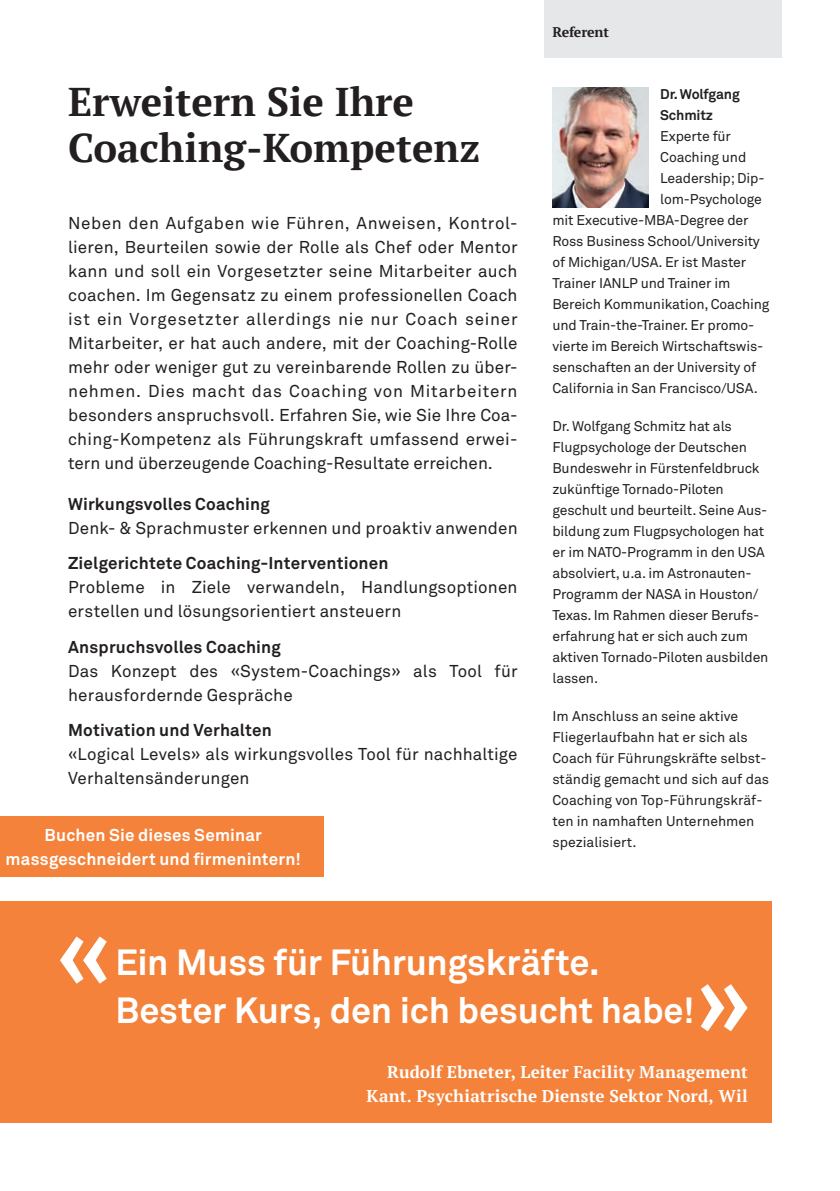
<style>
.page{position:relative;width:840px;height:1191px;background:#fff}
.page>*{position:absolute;margin:0;border:0;box-sizing:border-box;transform-origin:0 0}
.t1{font:700 96px "Akkurat Office";color:#fff}
.t2{font:700 40px/46px "PT Serif";color:#231f20}
.t3{font:700 36px/48px "Akkurat Office";letter-spacing:-.005em;color:#fff}
.t4{font:17px/24px "Akkurat Office";letter-spacing:.01em;color:#231f20}
.t5{font:700 17px "Akkurat Office";letter-spacing:.01em;color:#231f20}
.t6{font:700 17px/24px "PT Serif";letter-spacing:.01em;color:#fff;text-align:right}
.t7{font:700 17px/24px "Akkurat Office";letter-spacing:.01em;color:#fff;text-align:center}
.t8{font:14px/21px "Akkurat Office";letter-spacing:-.01em;color:#231f20}
.t9{font:700 14px/21px "Akkurat Office";letter-spacing:-.01em;color:#231f20}
.t10{font:700 14px "PT Serif";letter-spacing:-.01em;color:#231f20}
</style>
<div class="page">
<div style="left:0;top:816px;width:323px;height:60px;background:#f4823a"></div>
<div style="left:544px;top:0;width:237px;height:57px;background:#e6e7e9"></div>
<div style="left:0;top:901px;width:771px;height:222px;background:#f4823a"></div>
<img style="left:552px;top:88px;width:96px;height:119px">
<p class="t10" style="left:552px;top:23px;width:58px">Referent</p>
<h2 class="t2" style="left:68px;top:78px;width:413px">Erweitern Sie Ihre<br>Coaching-Kompetenz</h2>
<p class="t9" style="left:660px;top:84px;width:81px">Dr. Wolfgang<br>Schmitz</p>
<p class="t8" style="left:660px;top:126px;width:72px">Experte für</p>
<p class="t8" style="left:660px;top:147px;width:88px">Coaching und</p>
<p class="t8" style="left:660px;top:168px;width:106px">Leadership; Dip-</p>
<p class="t8" style="left:660px;top:189px;width:103px">lom-Psychologe</p>
<p class="t8" style="left:552px;top:210px;width:197px">mit Executive-MBA-Degree der</p>
<p class="t8" style="left:552px;top:231px;width:209px">Ross Business School/University</p>
<p class="t8" style="left:552px;top:252px;width:195px">of Michigan/USA. Er ist Master</p>
<p class="t8" style="left:552px;top:273px;width:179px">Trainer IANLP und Trainer im</p>
<p class="t8" style="left:552px;top:294px;width:218px">Bereich Kommunikation, Coaching</p>
<p class="t8" style="left:552px;top:315px;width:203px">und Train-the-Trainer. Er promo-</p>
<p class="t8" style="left:552px;top:336px;width:212px">vierte im Bereich Wirtschaftswis-</p>
<p class="t8" style="left:552px;top:357px;width:205px">senschaften an der University of</p>
<p class="t8" style="left:552px;top:378px;width:207px">California in San Francisco/USA.</p>
<p class="t8" style="left:552px;top:416px;width:217px">Dr. Wolfgang Schmitz hat als<br>Flugpsychologe der Deutschen<br>Bundeswehr in Fürstenfeldbruck zukünftige Tornado-Piloten geschult und beurteilt. Seine Aus&shy;bildung zum Flugpsychologen hat er im NATO-Programm in den USA absolviert, u.a. im Astronauten-<br>Programm der NASA in Houston/<br>Texas. Im Rahmen dieser Berufs&shy;erfahrung hat er sich auch zum aktiven Tornado-Piloten ausbilden lassen.</p>
<p class="t8" style="left:552px;top:706px;width:218px">Im Anschluss an seine aktive<br>Fliegerlaufbahn hat er sich als<br>Coach für Führungskräfte selbst&shy;ständig gemacht und sich auf das<br>Coaching von Top-Führungskräf&shy;ten in namhaften Unternehmen spezialisiert.</p>
<p class="t4" style="left:68px;top:211px;width:451px;text-align:justify">Neben den Aufgaben wie Führen, Anweisen, Kontrol&shy;lieren, Beurteilen sowie der Rolle als Chef oder Mentor kann und soll ein Vorgesetzter seine Mitarbeiter auch coachen. Im Gegensatz zu einem professionellen Coach ist ein Vorgesetzter allerdings nie nur Coach seiner Mitarbeiter, er hat auch andere, mit der Coaching-Rolle mehr oder weniger gut zu vereinbarende Rollen zu über&shy;nehmen. Dies macht das Coaching von Mitarbeitern besonders anspruchsvoll. Erfahren Sie, wie Sie Ihre Coa&shy;ching-Kompetenz als Führungskraft umfassend erwei&shy;tern und überzeugende Coaching-Resultate erreichen.</p>
<p class="t5" style="left:68px;top:493px;width:203px">Wirkungsvolles Coaching</p>
<p class="t4" style="left:68px;top:516px;width:451px">Denk- &amp; Sprachmuster erkennen und proaktiv anwenden</p>
<p class="t5" style="left:68px;top:553px;width:322px">Zielgerichtete Coaching-Interventionen</p>
<p class="t4" style="left:68px;top:576px;width:451px">Probleme in Ziele verwandeln, Handlungsoptionen erstellen und lösungsorientiert ansteuern</p>
<p class="t5" style="left:68px;top:636px;width:214px">Anspruchsvolles Coaching</p>
<p class="t4" style="left:68px;top:659px;width:451px">Das Konzept des «System-Coachings» als Tool für herausfordernde Gespräche</p>
<p class="t5" style="left:68px;top:719px;width:205px">Motivation und Verhalten</p>
<p class="t4" style="left:68px;top:742px;width:450px">«Logical Levels» als wirkungsvolles Tool für nachhaltige<br>Verhaltensänderungen</p>
<p class="t7" style="left:6px;top:823px;width:297px">Buchen Sie dieses Seminar massgeschneidert und firmenintern!</p>
<h1 class="t1" style="left:56px;top:895px;width:58px">«</h1>
<h3 class="t3" style="left:115px;top:938px;width:580px">Ein Muss für Führungskräfte.<br>Bester Kurs, den ich besucht habe!</h3>
<h1 class="t1" style="left:695px;top:943px;width:58px">»</h1>
<p class="t6" style="left:366px;top:1059px;width:382px">Rudolf Ebneter, Leiter Facility Management<br>Kant. Psychiatrische Dienste Sektor Nord, Wil</p>
</div>
